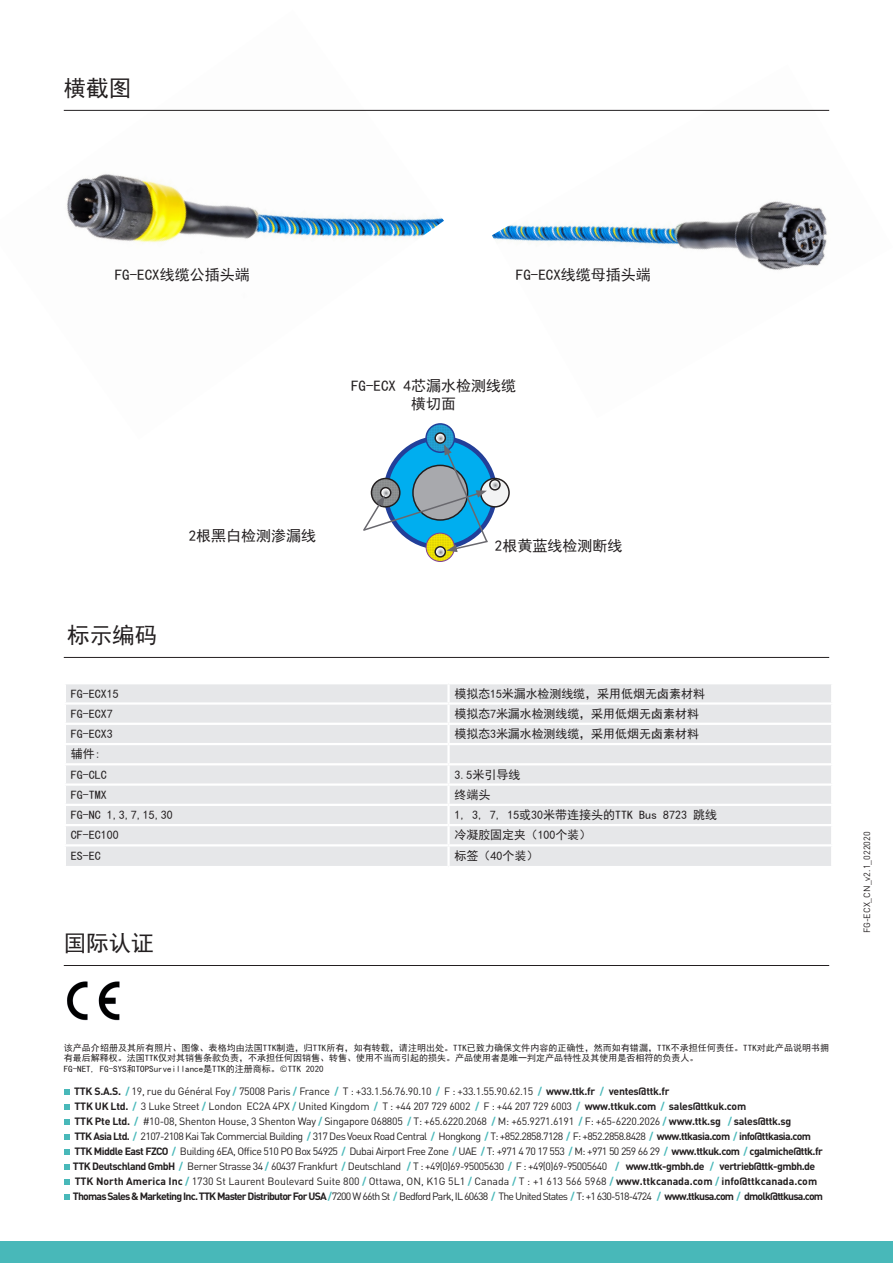
<style>
.page{position:relative;width:893px;height:1263px;background:#fff}
.page>*{position:absolute;margin:0;border:0;box-sizing:border-box;transform-origin:0 0}
.t1{font:22.5px "Sim Hei";color:#231f20}
.t2{font:15px "Sim Hei";color:#231f20}
.t3{font:12px "Sim Hei";color:#231f20}
.t4{font:10.5px "DINOT";letter-spacing:-.045em;color:#231f20}
.t5{font:10.5px "DINOT";letter-spacing:-.025em;color:#231f20}
.t6{font:700 10.5px "DINOT";letter-spacing:-.075em;color:#231f20}
.t7{font:10.5px "DINOT";color:#231f20}
.t8{font:9px/10.5px "Sim Hei";color:#231f20}
.t9{font:9px "DINOT";color:#231f20}
.s1{font-family:"DINOT"}
.s2{font-weight:700}
.s3{font-weight:700;color:#48b8b9}
.s4{color:#48b8b9}
.s5{font-weight:400}
</style>
<div class="page">
<div style="left:0;top:1242px;width:893px;height:21px;background:#48b8b9"></div>
<img style="left:63px;top:109px;width:381px;height:323px">
<img style="left:492px;top:109px;width:338px;height:161px">
<div style="left:66px;top:684px;width:765px;height:182px;background:#e6e7e9"></div>
<hr style="left:447px;top:684px;width:3px;height:18px;background:#fff">
<hr style="left:64px;top:702px;width:385px;height:3px;background:#fff">
<hr style="left:449px;top:702px;width:384px;height:3px;background:#fff">
<hr style="left:447px;top:705px;width:3px;height:18px;background:#fff">
<hr style="left:64px;top:723px;width:385px;height:2px;background:#fff">
<hr style="left:449px;top:723px;width:384px;height:2px;background:#fff">
<hr style="left:447px;top:725px;width:3px;height:18px;background:#fff">
<hr style="left:64px;top:743px;width:385px;height:2px;background:#fff">
<hr style="left:449px;top:743px;width:384px;height:2px;background:#fff">
<hr style="left:447px;top:745px;width:3px;height:18px;background:#fff">
<hr style="left:64px;top:763px;width:385px;height:2px;background:#fff">
<hr style="left:449px;top:763px;width:384px;height:2px;background:#fff">
<hr style="left:447px;top:765px;width:3px;height:18px;background:#fff">
<hr style="left:64px;top:783px;width:385px;height:3px;background:#fff">
<hr style="left:449px;top:783px;width:384px;height:3px;background:#fff">
<hr style="left:447px;top:786px;width:3px;height:18px;background:#fff">
<hr style="left:64px;top:804px;width:385px;height:2px;background:#fff">
<hr style="left:449px;top:804px;width:384px;height:2px;background:#fff">
<hr style="left:447px;top:806px;width:3px;height:18px;background:#fff">
<hr style="left:64px;top:824px;width:385px;height:2px;background:#fff">
<hr style="left:449px;top:824px;width:384px;height:2px;background:#fff">
<hr style="left:447px;top:826px;width:3px;height:18px;background:#fff">
<hr style="left:64px;top:844px;width:385px;height:2px;background:#fff">
<hr style="left:449px;top:844px;width:384px;height:2px;background:#fff">
<hr style="left:447px;top:846px;width:3px;height:20px;background:#fff">
<hr style="left:64px;top:657px;width:765px;height:1px;background:#231f20">
<img style="left:67px;top:981px;width:53px;height:40px">
<svg style="left:426px;top:424px;width:28px;height:28px"></svg>
<div style="left:425px;top:423px;width:30px;height:30px;border:1px solid #223f99;border-radius:50%"></div>
<div style="left:434px;top:432px;width:12px;height:12px;border:1px solid #231f20;border-radius:50%"></div>
<svg style="left:426px;top:533px;width:28px;height:28px"></svg>
<div style="left:426px;top:533px;width:29px;height:29px;border:1px solid #7e3e98;border-radius:50%"></div>
<div style="left:434px;top:546px;width:12px;height:12px;border:1px solid #231f20;border-radius:50%"></div>
<svg style="left:481px;top:478px;width:28px;height:29px"></svg>
<div style="left:480px;top:478px;width:30px;height:30px;border:1px solid #231f20;border-radius:50%"></div>
<div style="left:489px;top:479px;width:12px;height:12px;border:1px solid #231f20;border-radius:50%"></div>
<hr style="left:64px;top:110px;width:765px;height:1px;background:#231f20">
<hr style="left:64px;top:965px;width:765px;height:1px;background:#231f20">
<svg style="left:363px;top:433px;width:137px;height:124px"></svg>
<svg style="left:64px;top:1089px;width:5px;height:5px"></svg>
<svg style="left:64px;top:1104px;width:5px;height:5px"></svg>
<svg style="left:64px;top:1119px;width:5px;height:5px"></svg>
<svg style="left:64px;top:1134px;width:5px;height:5px"></svg>
<svg style="left:64px;top:1149px;width:5px;height:5px"></svg>
<svg style="left:64px;top:1164px;width:5px;height:5px"></svg>
<svg style="left:64px;top:1179px;width:5px;height:5px"></svg>
<svg style="left:64px;top:1194px;width:5px;height:5px"></svg>
<p class="t1" style="left:64px;top:77px;width:69px">横截图</p>
<p class="t2" style="left:115px;top:267px;width:136px">FG-ECX线缆公插头端</p>
<p class="t2" style="left:516px;top:267px;width:136px">FG-ECX线缆母插头端</p>
<p class="t2" style="left:351px;top:378px;width:166px">FG-ECX 4芯漏水检测线缆</p>
<p class="t2" style="left:411px;top:396px;width:46px">横切面</p>
<p class="t1" style="left:67px;top:624px;width:91px">标示编码</p>
<p class="t2" style="left:189px;top:528px;width:129px">2根黑白检测渗漏线</p>
<p class="t2" style="left:495px;top:538px;width:129px">2根黄蓝线检测断线</p>
<p class="t3" style="left:71px;top:687px;width:49px">FG-ECX15</p>
<p class="t3" style="left:455px;top:687px;width:252px">模拟态15米漏水检测线缆，采用低烟无卤素材料</p>
<p class="t3" style="left:71px;top:707px;width:43px">FG-ECX7</p>
<p class="t3" style="left:455px;top:707px;width:246px">模拟态7米漏水检测线缆，采用低烟无卤素材料</p>
<p class="t3" style="left:71px;top:728px;width:43px">FG-ECX3</p>
<p class="t3" style="left:455px;top:728px;width:246px">模拟态3米漏水检测线缆，采用低烟无卤素材料</p>
<p class="t3" style="left:71px;top:748px;width:31px">辅件:</p>
<p class="t3" style="left:71px;top:768px;width:37px">FG-CLC</p>
<p class="t3" style="left:455px;top:768px;width:67px">3.5米引导线</p>
<p class="t3" style="left:71px;top:788px;width:37px">FG-TMX</p>
<p class="t3" style="left:455px;top:788px;width:37px">终端头</p>
<p class="t3" style="left:71px;top:809px;width:103px">FG-NC 1,3,7,15,30</p>
<p class="t3" style="left:455px;top:809px;width:264px">1, 3, 7, 15或30米带连接头的TTK Bus 8723 跳线</p>
<p class="t3" style="left:71px;top:829px;width:49px">CF-EC100</p>
<p class="t3" style="left:455px;top:829px;width:138px">冷凝胶固定夹（100个装）</p>
<p class="t3" style="left:71px;top:849px;width:31px">ES-EC</p>
<p class="t3" style="left:455px;top:849px;width:85px">标签（40个装）</p>
<p class="t1" style="left:64px;top:932px;width:91px">国际认证</p>
<p class="t9" style="left:861px;top:933px;width:103px;rotate:-90deg">FG-ECX_CN_v2.1_022020</p>
<p class="t8" style="left:64px;top:1042px;width:767px">该产品介绍册及其所有照片、图像、表格均由法国TTK制造，归TTK所有，如有转载，请注明出处。TTK已致力确保文件内容的正确性，然而如有错漏，TTK不承担任何责任。TTK对此产品说明书拥有最后解释权。法国TTK仅对其销售条款负责，不承担任何因销售、转售、使用不当而引起的损失。产品使用者是唯一判定产品特性及其使用是否相符的负责人。</p>
<p class="t8" style="left:64px;top:1063px;width:261px">FG-NET, FG-SYS和TOPSurveillance是TTK的注册商标。<span class="s1">©</span>TTK 2020</p>
<p class="t5" style="left:74px;top:1084px;width:597px"><span class="s2">TTK S.A.S.</span> <span class="s3">/</span> 19, rue du Général Foy <span class="s3">/</span> 75008 Paris <span class="s3">/</span> France <span class="s3">/</span> T : +33.1.56.76.90.10 <span class="s3">/</span> F : +33.1.55.90.62.15 <span class="s3">/</span> <span class="s2">www.ttk.fr</span> <span class="s3">/</span> <span class="s2">ventes@ttk.fr</span></p>
<p class="t5" style="left:75px;top:1099px;width:673px"><span class="s2">TTK UK Ltd.</span> <span class="s3">/</span> 3 Luke Street <span class="s3">/</span> London EC2A 4PX <span class="s3">/</span> United Kingdom <span class="s3">/</span> T : +44 207 729 6002 <span class="s3">/</span> F : +44 207 729 6003 <span class="s3">/</span> <span class="s2">www.ttkuk.com</span> <span class="s3">/</span> <span class="s2">sales@ttkuk.com</span></p>
<p class="t5" style="left:75px;top:1114px;width:718px"><span class="s2">TTK Pte Ltd.</span> <span class="s3">/</span> #10-08, Shenton House, 3 Shenton Way <span class="s3">/</span> Singapore 068805 <span class="s3">/</span> T: +65.6220.2068 <span class="s3">/</span> M: +65.9271.6191 <span class="s3">/</span> F: +65-6220.2026 <span class="s3">/</span> <span class="s2">www.ttk.sg</span> <span class="s3">/</span> <span class="s2">sales@ttk.sg</span></p>
<p class="t4" style="left:75px;top:1129px;width:738px"><span class="s2">TTK Asia Ltd.</span> <span class="s3">/</span> 2107-2108 Kai Tak Commercial Building <span class="s3">/</span> 317 Des Voeux Road Central <span class="s3">/</span> Hongkong <span class="s3">/</span> T: +852.2858.7128 <span class="s3">/</span> F: +852.2858.8428 <span class="s3">/</span> <span class="s2">www.ttkasia.com</span> <span class="s3">/</span> <span class="s2">info@ttkasia.com</span></p>
<p class="t4" style="left:75px;top:1144px;width:750px"><span class="s2">TTK Middle East FZCO</span> <span class="s3">/</span> Building 6EA, Office 510 PO Box 54925 <span class="s3">/</span> Dubai Airport Free Zone <span class="s3">/</span> UAE <span class="s3">/</span> T: +971 4 70 17 553 <span class="s3">/</span> M: +971 50 259 66 29 <span class="s3">/</span> <span class="s2">www.ttkuk.com</span> <span class="s3">/</span> <span class="s2">cgalmiche@ttk.fr</span></p>
<p class="t4" style="left:73px;top:1159px;width:744px"><span class="s2">TTK Deutschland GmbH</span> <span class="s3">/</span> Berner Strasse 34 <span class="s3">/</span> 60437 Frankfurt <span class="s3">/</span> Deutschland <span class="s3">/</span> T : +49(0)69-95005630 <span class="s3">/</span> F : +49(0)69-95005640 <span class="s3">/</span> <span class="s2">www.ttk-gmbh.de</span> <span class="s3">/</span> <span class="s2">vertrieb@ttk-gmbh.de</span></p>
<p class="t7" style="left:75px;top:1174px;width:744px"><span class="s2">TTK North America Inc</span> <span class="s3">/</span> 1730 St Laurent Boulevard Suite 800 <span class="s3">/</span> Ottawa, ON, K1G 5L1 <span class="s3">/</span> Canada <span class="s3">/</span> T : +1 613 566 5968 <span class="s3">/</span> <span class="s2">www.ttkcanada.com</span> <span class="s3">/</span> <span class="s2">info@ttkcanada.com</span></p>
<p class="t6" style="left:73px;top:1189px;width:752px">Thomas Sales &amp; Marketing Inc. TTK Master Distributor For USA <span class="s4">/</span><span class="s5">7200 W 66th St</span> <span class="s4">/</span> <span class="s5">Bedford Park, IL 60638</span> <span class="s4">/</span> <span class="s5">The United States</span> <span class="s4">/</span> <span class="s5">T: +1 630-518-4724</span> <span class="s4">/</span> www.ttkusa.com <span class="s4">/</span> dmolk@ttkusa.com</p>
</div>
